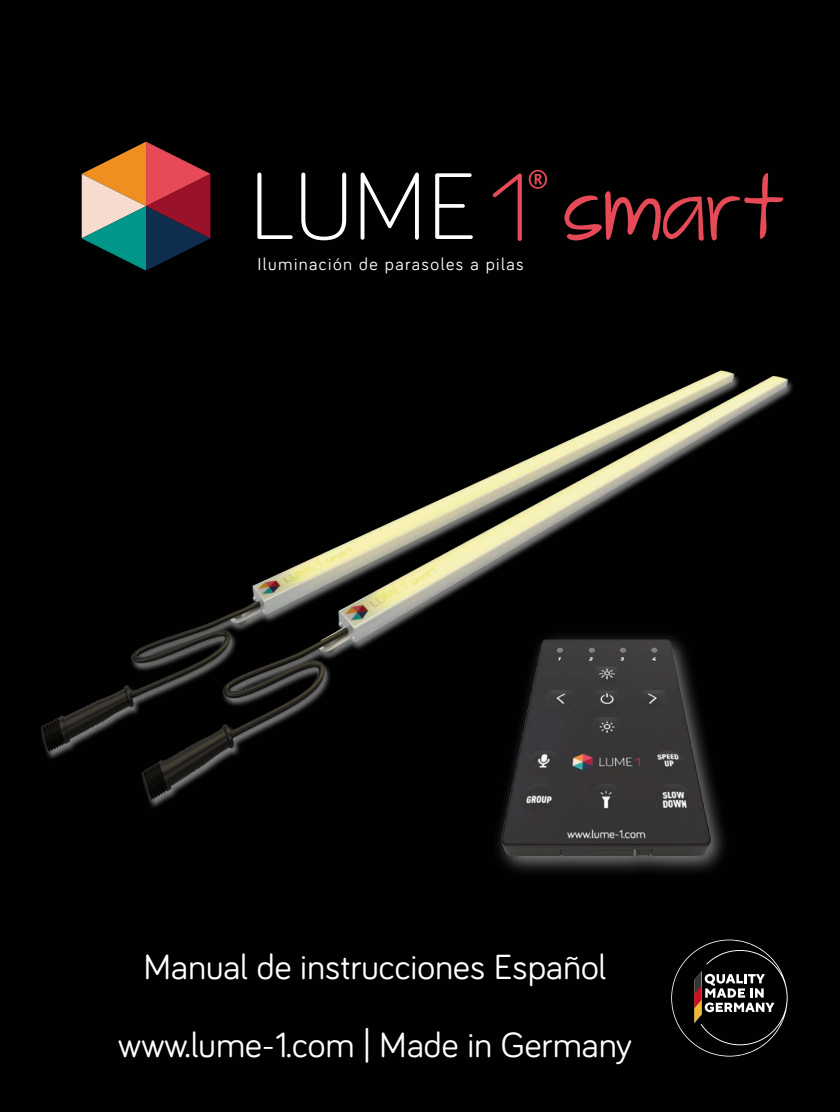
<style>
.page{position:relative;width:840px;height:1112px;background:#fff}
.page>*{position:absolute;margin:0;border:0;box-sizing:border-box;transform-origin:0 0}
.t1{font:75.2px "The Great Escape";color:#e74a57}
.t2{font:36px/78px "Bariol";color:#fff;text-align:center}
.t3{font:17.6px "Bariol";letter-spacing:.08em;color:#fff}
</style>
<div class="page">
<div style="left:0;top:0;width:839px;height:1111px;background:#010101"></div>
<svg style="left:492px;top:173px;width:29px;height:68px;background:#290d0f"></svg>
<svg style="left:528px;top:170px;width:18px;height:19px"></svg>
<svg style="left:257px;top:172px;width:35px;height:67px;background:#2a2a2a"></svg>
<svg style="left:301px;top:172px;width:45px;height:68px"></svg>
<svg style="left:360px;top:172px;width:58px;height:68px"></svg>
<svg style="left:435px;top:173px;width:37px;height:66px"></svg>
<svg style="left:82px;top:142px;width:128px;height:128px;background:#6f524a"></svg>
<img style="left:0;top:333px;width:839px;height:512px">
<img style="left:485px;top:621px;width:244px;height:256px">
<svg style="left:670px;top:939px;width:117px;height:117px;background:#1f1d1c"></svg>
<p class="t3" style="left:257px;top:252px;width:268px">Iluminación de parasoles a pilas</p>
<h1 class="t1" style="left:562px;top:170px;width:216px">smar t</h1>
<p class="t2" style="left:118px;top:925px;width:515px">Manual de instrucciones Español www.lume-1.com | Made in Germany</p>
</div>
